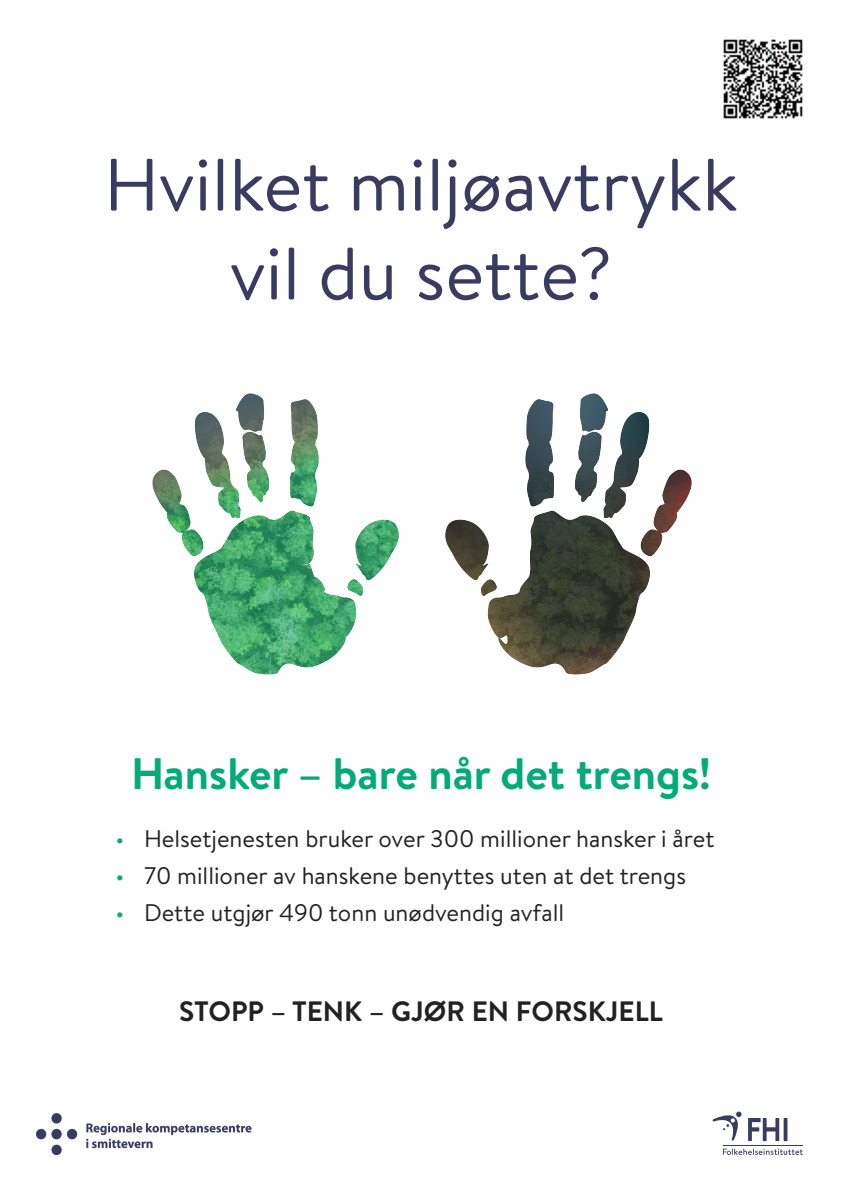
<style>
.page{position:relative;width:842px;height:1191px;background:#fff}
.page>*{position:absolute;margin:0;border:0;box-sizing:border-box;transform-origin:0 0}
.t1{font:74px/88.8px "Brandon Text";color:#393c61;text-align:center}
.Slagord{font:700 44px "Brandon Text";color:#04ab79}
.t2{font:700 28px "Brandon Text";color:#222}
.t3{font:24px "Brandon Text";color:#222}
.s1{color:#04ab79}
</style>
<div class="page">
<img style="left:152px;top:393px;width:540px;height:282px">
<svg style="left:713px;top:1111px;width:29px;height:29px"></svg>
<svg style="left:748px;top:1118px;width:31px;height:23px"></svg>
<hr style="left:784px;top:1118px;width:3px;height:23px;background:#393c61">
<hr style="left:723px;top:1145px;width:80px;height:1px;background:#393c61">
<svg style="left:723px;top:1148px;width:80px;height:7px"></svg>
<img style="left:36px;top:1113px;width:216px;height:41px">
<img style="left:723px;top:39px;width:80px;height:80px">
<p class="t1" style="left:104px;top:138px;width:636px">Hvilket miljøavtrykk vil du sette?</p>
<p class="Slagord" style="left:131px;top:743px;width:581px">Hansker – bare når det trengs!</p>
<p class="t3" style="left:115px;top:822px;width:601px"><span class="s1">•</span> Helsetjenesten bruker over 300 millioner hansker i året</p>
<p class="t3" style="left:115px;top:859px;width:572px"><span class="s1">•</span> 70 millioner av hanskene benyttes uten at det trengs</p>
<p class="t3" style="left:115px;top:896px;width:450px"><span class="s1">•</span> Dette utgjør 490 tonn unødvendig avfall</p>
<p class="t2" style="left:179px;top:992px;width:485px">STOPP – TENK – GJØR EN FORSKJELL</p>
</div>
